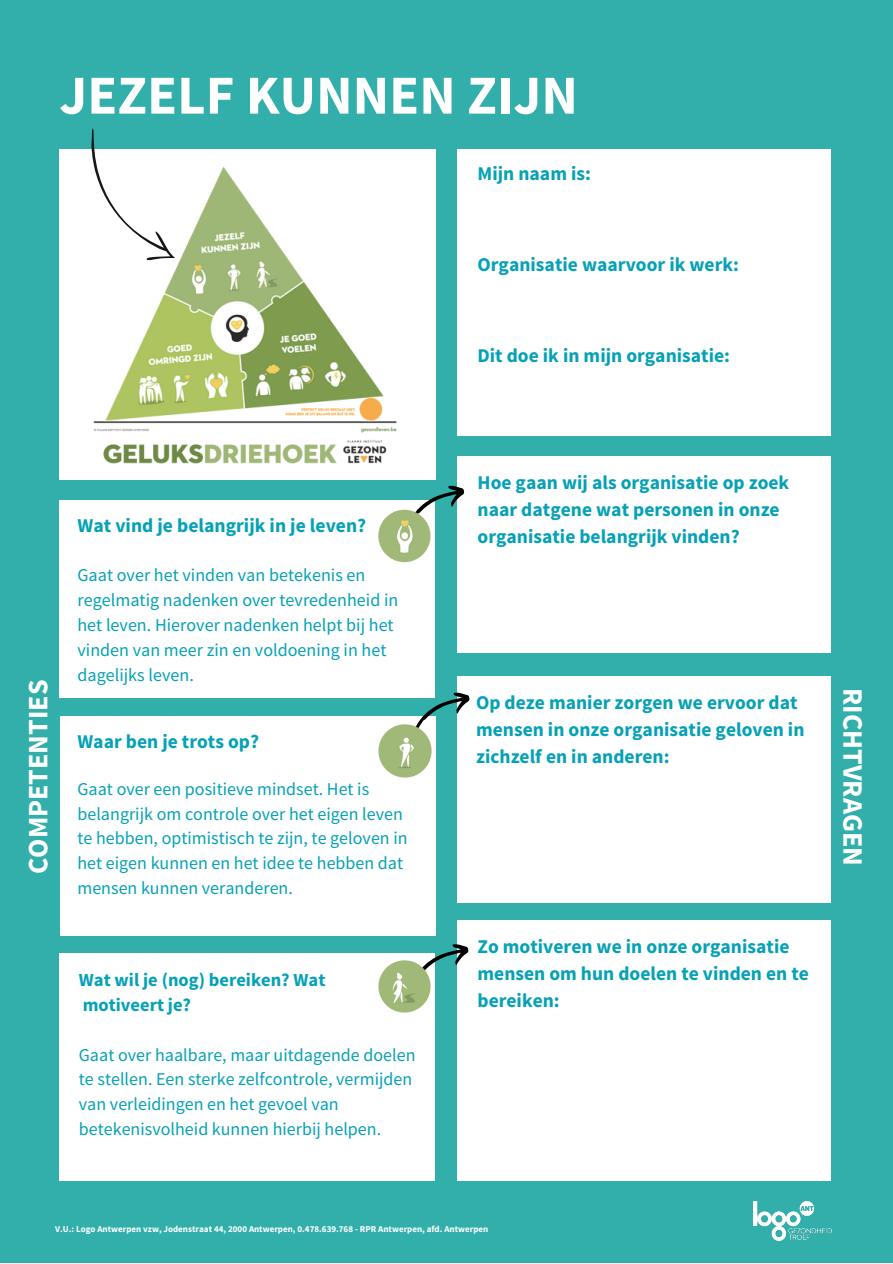
<style>
.page{position:relative;width:893px;height:1264px;background:#fff}
.page>*{position:absolute;margin:0;border:0;box-sizing:border-box;transform-origin:0 0}
.t1{font:700 54.9px "Source Sans Pro";color:#fff}
.t2{font:700 28.05px "Source Sans Pro";color:#fff}
.t3{font:700 19.5px/27px "Source Sans Pro";color:#06a1b6}
.t4{font:700 18.45px/24.8px "Source Sans Pro";color:#06a1b6}
.t5{font:18px/24.8px "Source Sans Pro";color:#06a1b6}
.t6{font:700 9px "Source Sans Pro";color:#fff}
</style>
<div class="page">
<div style="left:0;top:0;width:892px;height:1262px;background:#32afab"></div>
<div style="left:59px;top:149px;width:377px;height:330px;background:#fff"></div>
<div style="left:457px;top:149px;width:374px;height:286px;background:#fff"></div>
<img style="left:93px;top:166px;width:304px;height:298px">
<div style="left:457px;top:456px;width:374px;height:197px;background:#fff"></div>
<div style="left:457px;top:676px;width:374px;height:226px;background:#fff"></div>
<div style="left:457px;top:920px;width:374px;height:261px;background:#fff"></div>
<div style="left:59px;top:500px;width:376px;height:198px;background:#fff"></div>
<div style="left:60px;top:716px;width:375px;height:220px;background:#fff"></div>
<div style="left:59px;top:953px;width:376px;height:227px;background:#fff"></div>
<svg style="left:417px;top:692px;width:53px;height:59px"></svg>
<img style="left:378px;top:724px;width:53px;height:53px">
<svg style="left:393px;top:479px;width:72px;height:30px"></svg>
<svg style="left:430px;top:944px;width:39px;height:48px"></svg>
<img style="left:378px;top:509px;width:53px;height:53px">
<img style="left:378px;top:960px;width:52px;height:52px">
<svg style="left:91px;top:128px;width:91px;height:134px"></svg>
<img style="left:753px;top:1201px;width:78px;height:39px">
<p class="t1" style="left:59px;top:60px;width:520px">JEZELF KUNNEN ZIJN</p>
<p class="t3" style="left:477px;top:160px;width:115px">Mijn naam is:</p>
<p class="t3" style="left:477px;top:251px;width:263px">Organisatie waarvoor ik werk:</p>
<p class="t3" style="left:477px;top:342px;width:254px">Dit doe ik in mijn organisatie:</p>
<p class="t3" style="left:477px;top:468px;width:313px">Hoe gaan wij als organisatie op zoek naar datgene wat personen in onze organisatie belangrijk vinden?</p>
<p class="t3" style="left:77px;top:511px;width:290px">Wat vind je belangrijk in je leven?</p>
<p class="t5" style="left:77px;top:562px;width:322px">Gaat over het vinden van betekenis en regelmatig nadenken over tevredenheid in het leven. Hierover nadenken helpt bij het vinden van meer zin en voldoening in het dagelijks leven.</p>
<p class="t2" style="left:20px;top:874px;width:196px;rotate:-90deg">COMPETENTIES</p>
<p class="t2" style="left:870px;top:688px;width:179px;rotate:90deg">RICHTVRAGEN</p>
<p class="t3" style="left:476px;top:688px;width:330px">Op deze manier zorgen we ervoor dat mensen in onze organisatie geloven in zichzelf en in anderen:</p>
<p class="t3" style="left:77px;top:727px;width:183px">Waar ben je trots op?</p>
<p class="t5" style="left:77px;top:776px;width:332px">Gaat over een positieve mindset. Het is belangrijk om controle over het eigen leven te hebben, optimistisch te zijn, te geloven in het eigen kunnen en het idee te hebben dat mensen kunnen veranderen.</p>
<p class="t4" style="left:79px;top:967px;width:248px">Wat wil je (nog) bereiken? Wat motiveert je?</p>
<p class="t5" style="left:79px;top:1041px;width:338px">Gaat over haalbare, maar uitdagende doelen te stellen. Een sterke zelfcontrole, vermijden van verleidingen en het gevoel van betekenisvolheid kunnen hierbij helpen.</p>
<p class="t3" style="left:477px;top:932px;width:333px">Zo motiveren we in onze organisatie mensen om hun doelen te vinden en te bereiken:</p>
<p class="t6" style="left:55px;top:1222px;width:434px">V.U.: Logo Antwerpen vzw, Jodenstraat 44, 2000 Antwerpen, 0.478.639.768 - RPR Antwerpen, afd. Antwerpen</p>
</div>
